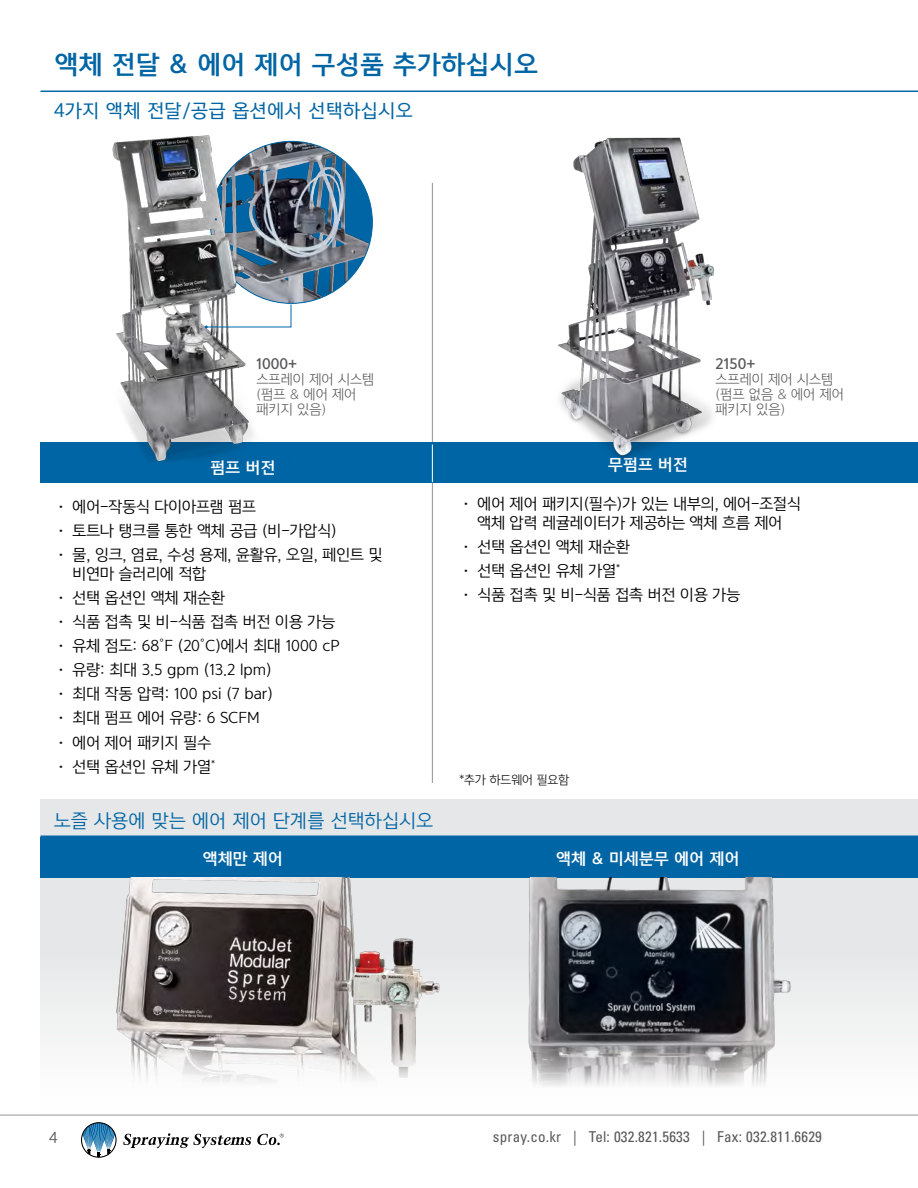
<style>
.page{position:relative;width:918px;height:1188px;background:#fff}
.page>*{position:absolute;margin:0;border:0;box-sizing:border-box;transform-origin:0 0}
.t1{font:24px "Yoon Gothic Pro 770";letter-spacing:.03em;color:#0065a4}
.t2{font:18px "Yoon Gothic Pro 750";letter-spacing:.03em;color:#0065a4}
.t3{font:18px "Yoon Gothic Pro 740";letter-spacing:.03em;color:#0065a4}
.t4{font:15px/18.8px "Yoon Gothic Pro 740";color:#000}
.t5{font:condensed 15px "Univers LT Std";letter-spacing:.015em;color:#58585b}
.t6{font:15px "Yoon Gothic Pro 770";letter-spacing:.02em;color:#fff}
.t7{font:15px "Yoon Gothic Pro 740";color:#58585b}
.t8{font:13.5px/15px "Yoon Gothic Pro 730";color:#58585b}
.t9{font:13.5px "Yoon Gothic Pro 770";color:#58585b}
.t10{font:12px "Yoon Gothic Pro 730";color:#000}
</style>
<div class="page">
<hr style="left:0;top:1115px;width:918px;height:1px;background:#939598">
<svg style="left:81px;top:1122px;width:36px;height:36px"></svg>
<svg style="left:123px;top:1133px;width:128px;height:15px"></svg>
<svg style="left:257px;top:1134px;width:27px;height:11px"></svg>
<div style="left:40px;top:799px;width:878px;height:316px;background:#e6e7e8"></div>
<div style="left:40px;top:837px;width:878px;height:41px;background:#0065a4"></div>
<hr style="left:432px;top:183px;width:1px;height:600px;background:#939598">
<div style="left:40px;top:442px;width:878px;height:41px;background:#0065a4"></div>
<img style="left:210px;top:141px;width:162px;height:162px;border-radius:81px">
<hr style="left:40px;top:91px;width:878px;height:1px;background:#0067a6">
<hr style="left:40px;top:836px;width:878px;height:1px;background:#0067a6">
<img style="left:112px;top:135px;width:179px;height:327px">
<img style="left:558px;top:137px;width:156px;height:322px">
<svg style="left:205px;top:304px;width:87px;height:24px"></svg>
<hr style="left:432px;top:445px;width:1px;height:37px;background:#fff">
<img style="left:54px;top:878px;width:810px;height:237px">
<h1 class="t1" style="left:55px;top:47px;width:484px">액체 전달 &amp; 에어 제어 구성품 추가하십시오</h1>
<p class="t2" style="left:54px;top:99px;width:360px">4가지 액체 전달/공급 옵션에서 선택하십시오</p>
<p class="t9" style="left:256px;top:355px;width:42px">1000+</p>
<p class="t8" style="left:256px;top:372px;width:119px">스프레이 제어 시스템 (펌프 &amp; 에어 제어 패키지 있음)</p>
<p class="t9" style="left:716px;top:355px;width:42px">2150+</p>
<p class="t8" style="left:716px;top:372px;width:130px">스프레이 제어 시스템 (펌프 없음 &amp; 에어 제어 패키지 있음)</p>
<p class="t6" style="left:211px;top:456px;width:66px">펌프 버전</p>
<p class="t4" style="left:54px;top:497px;width:204px">• 에어-작동식 다이아프램 펌프</p>
<p class="t4" style="left:54px;top:521px;width:284px">• 토트나 탱크를 통한 액체 공급 (비-가압식)</p>
<p class="t4" style="left:73px;top:545px;width:311px;text-indent:-19px">• 물, 잉크, 염료, 수성 용제, 윤활유, 오일, 페인트 및 비연마 슬러리에 적합</p>
<p class="t4" style="left:54px;top:588px;width:172px">• 선택 옵션인 액체 재순환</p>
<p class="t4" style="left:54px;top:612px;width:283px">• 식품 접촉 및 비-식품 접촉 버전 이용 가능</p>
<p class="t4" style="left:54px;top:636px;width:287px">• 유체 점도: 68°F (20°C)에서 최대 1000 cP</p>
<p class="t4" style="left:54px;top:660px;width:219px">• 유량: 최대 3.5 gpm (13.2 lpm)</p>
<p class="t4" style="left:54px;top:684px;width:220px">• 최대 작동 압력: 100 psi (7 bar)</p>
<p class="t4" style="left:54px;top:709px;width:207px">• 최대 펌프 에어 유량: 6 SCFM</p>
<p class="t4" style="left:54px;top:733px;width:159px">• 에어 제어 패키지 필수</p>
<p class="t4" style="left:54px;top:757px;width:163px">• 선택 옵션인 유체 가열<sup>*</sup></p>
<p class="t3" style="left:54px;top:809px;width:381px">노즐 사용에 맞는 에어 제어 단계를 선택하십시오</p>
<p class="t6" style="left:608px;top:454px;width:81px">무펌프 버전</p>
<p class="t4" style="left:459px;top:494px;width:343px;text-align:center">• 에어 제어 패키지(필수)가 있는 내부의, 에어-조절식 액체 압력 레귤레이터가 제공하는 액체 흐름 제어</p>
<p class="t4" style="left:459px;top:537px;width:172px">• 선택 옵션인 액체 재순환</p>
<p class="t4" style="left:459px;top:561px;width:163px">• 선택 옵션인 유체 가열<sup>*</sup></p>
<p class="t4" style="left:459px;top:585px;width:283px">• 식품 접촉 및 비-식품 접촉 버전 이용 가능</p>
<p class="t10" style="left:459px;top:773px;width:112px">*추가 하드웨어 필요함</p>
<p class="t6" style="left:203px;top:848px;width:81px">액체만 제어</p>
<p class="t6" style="left:557px;top:848px;width:184px">액체 &amp; 미세분무 에어 제어</p>
<p class="t7" style="left:49px;top:1128px;width:10px">4</p>
<p class="t5" style="left:493px;top:1128px;width:330px">spray.co.kr | Tel: 032.821.5633 | Fax: 032.811.6629</p>
</div>
